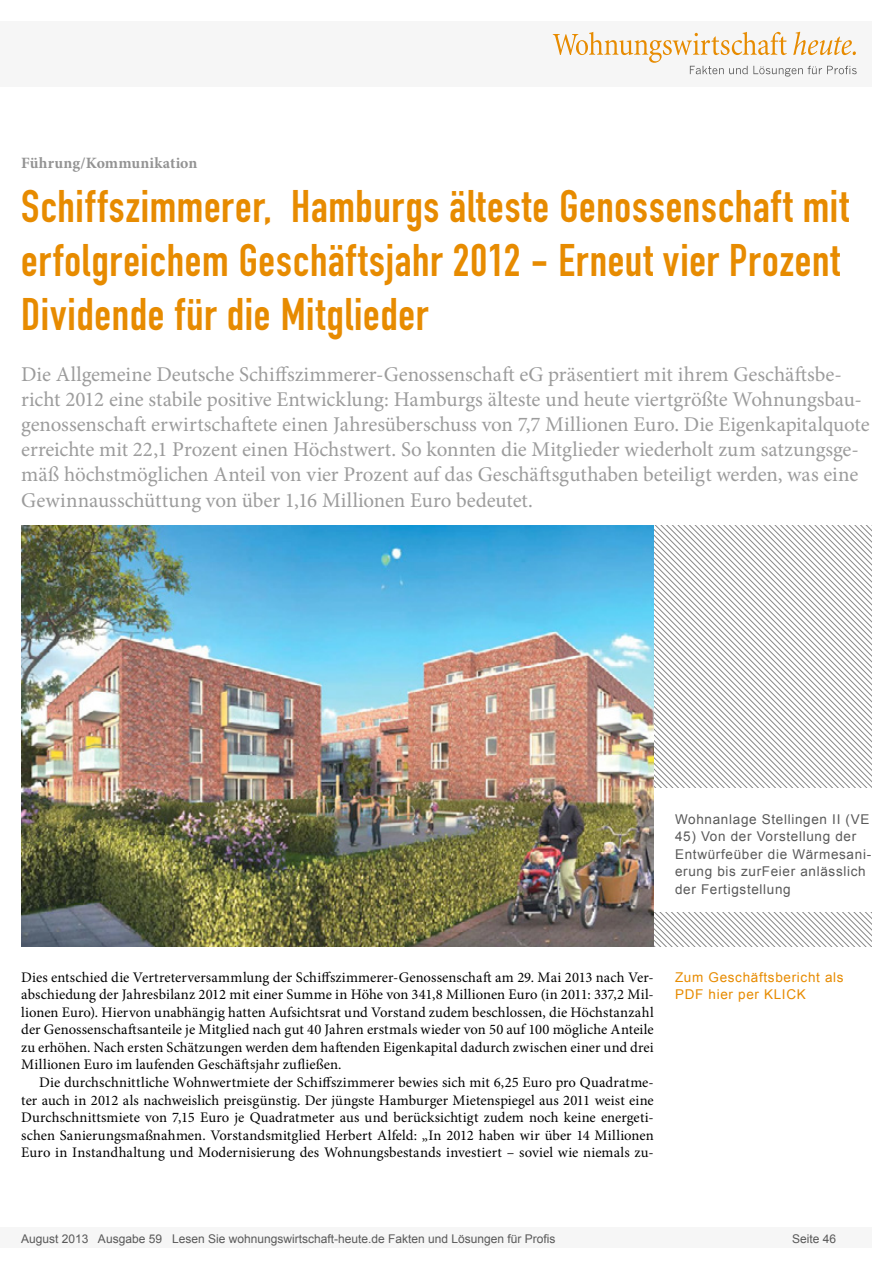
<style>
.page{position:relative;width:893px;height:1263px;background:#fff}
.page>*{position:absolute;margin:0;border:0;box-sizing:border-box;transform-origin:0 0}
.Überschrift_Groß{font:45px/54px "DIN Engschrift";letter-spacing:.015em;color:#e78b00}
.Anlesetext{font:21px/25.2px "Minion Pro";letter-spacing:-.005em;color:#9c9c9c}
.Kategorie{font:700 15.75px "Minion Pro";letter-spacing:.01em;color:#939393}
.Fließtext_erste_Zeil{font:14.7px/17.5px "Minion Pro";letter-spacing:.005em;color:#000;text-align:justify}
.Fliesstext{font:14.7px/17.5px "Minion Pro";letter-spacing:.01em;color:#000;text-align:justify}
.Bildunterschrift{font:13.5px/17.5px "Arial";letter-spacing:.05em;color:#595959}
.Info{font:13.5px/17.5px "Arial";letter-spacing:.05em;color:#e78b00}
.t1{font:12px "Arial";color:#595959}
</style>
<div class="page">
<div style="left:0;top:1227px;width:872px;height:20px;background:#f6f6f6"></div>
<div style="left:0;top:21px;width:872px;height:66px;background:#f6f6f6"></div>
<svg style="left:553px;top:32px;width:304px;height:45px"></svg>
<svg style="left:654px;top:525px;width:218px;height:89px"></svg>
<svg style="left:654px;top:614px;width:218px;height:332px"></svg>
<div style="left:654px;top:788px;width:237px;height:123px;background:#fff"></div>
<img style="left:21px;top:525px;width:633px;height:421px">
<p class="Kategorie" style="left:21px;top:152px;width:177px">Führung/Kommunikation</p>
<p class="Überschrift_Groß" style="left:21px;top:180px;width:829px">Schiffszimmerer, Hamburgs älteste Genossenschaft mit erfolgreichem Geschäftsjahr 2012 - Erneut vier Prozent<br>Dividende für die Mitglieder</p>
<p class="Anlesetext" style="left:21px;top:361px;width:850px">Die Allgemeine Deutsche Schiffszimmerer-Genossenschaft eG präsentiert mit ihrem Geschäftsbe&shy;richt 2012 eine stabile positive Entwicklung: Hamburgs älteste und heute viertgrößte Wohnungsbau&shy;genossenschaft erwirtschaftete einen Jahresüberschuss von 7,7 Millionen Euro. Die Eigenkapitalquote erreichte mit 22,1 Prozent einen Höchstwert. So konnten die Mitglieder wiederholt zum satzungsge&shy;mäß höchstmöglichen Anteil von vier Prozent auf das Geschäftsguthaben beteiligt werden, was eine Gewinnausschüttung von über 1,16 Millionen Euro bedeutet.</p>
<p class="Bildunterschrift" style="left:675px;top:810px;width:196px">Wohnanlage Stellingen II (VE</p>
<p class="Bildunterschrift" style="left:675px;top:828px;width:198px">45) Von der Vorstellung der<br>Entwürfeüber die Wärmesani&shy;erung bis zurFeier anlässlich der Fertigstellung</p>
<p class="Fließtext_erste_Zeil" style="left:21px;top:968px;width:634px">Dies entschied die Vertreterversammlung der Schiffszimmerer-Genossenschaft am 29. Mai 2013 nach Ver&shy;abschiedung der Jahresbilanz 2012 mit einer Summe in Höhe von 341,8 Millionen Euro (in 2011: 337,2 Mil&shy;lionen Euro). Hiervon unabhängig hatten Aufsichtsrat und Vorstand zudem beschlossen, die Höchstanzahl der Genossenschaftsanteile je Mitglied nach gut 40 Jahren erstmals wieder von 50 auf 100 mögliche Anteile zu erhöhen. Nach ersten Schätzungen werden dem haftenden Eigenkapital dadurch zwischen einer und drei Millionen Euro im laufenden Geschäftsjahr zufließen.</p>
<p class="Fliesstext" style="left:21px;top:1074px;width:634px;text-indent:18px">Die durchschnittliche Wohnwertmiete der Schiffszimmerer bewies sich mit 6,25 Euro pro Quadratme&shy;ter auch in 2012 als nachweislich preisgünstig. Der jüngste Hamburger Mietenspiegel aus 2011 weist eine Durchschnittsmiete von 7,15 Euro je Quadratmeter aus und berücksichtigt zudem noch keine energeti&shy;schen Sanierungsmaßnahmen. Vorstandsmitglied Herbert Alfeld: „In 2012 haben wir über 14 Millionen Euro in Instandhaltung und Modernisierung des Wohnungsbestands investiert – soviel wie niemals zu-</p>
<p class="Info" style="left:675px;top:968px;width:170px">Zum Geschäftsbericht als<br>PDF hier per KLICK</p>
<p class="t1" style="left:21px;top:1230px;width:536px">August 2013 Ausgabe 59 Lesen Sie wohnungswirtschaft-heute.de Fakten und Lösungen für Profis</p>
<p class="t1" style="left:792px;top:1231px;width:46px">Seite 46</p>
</div>
